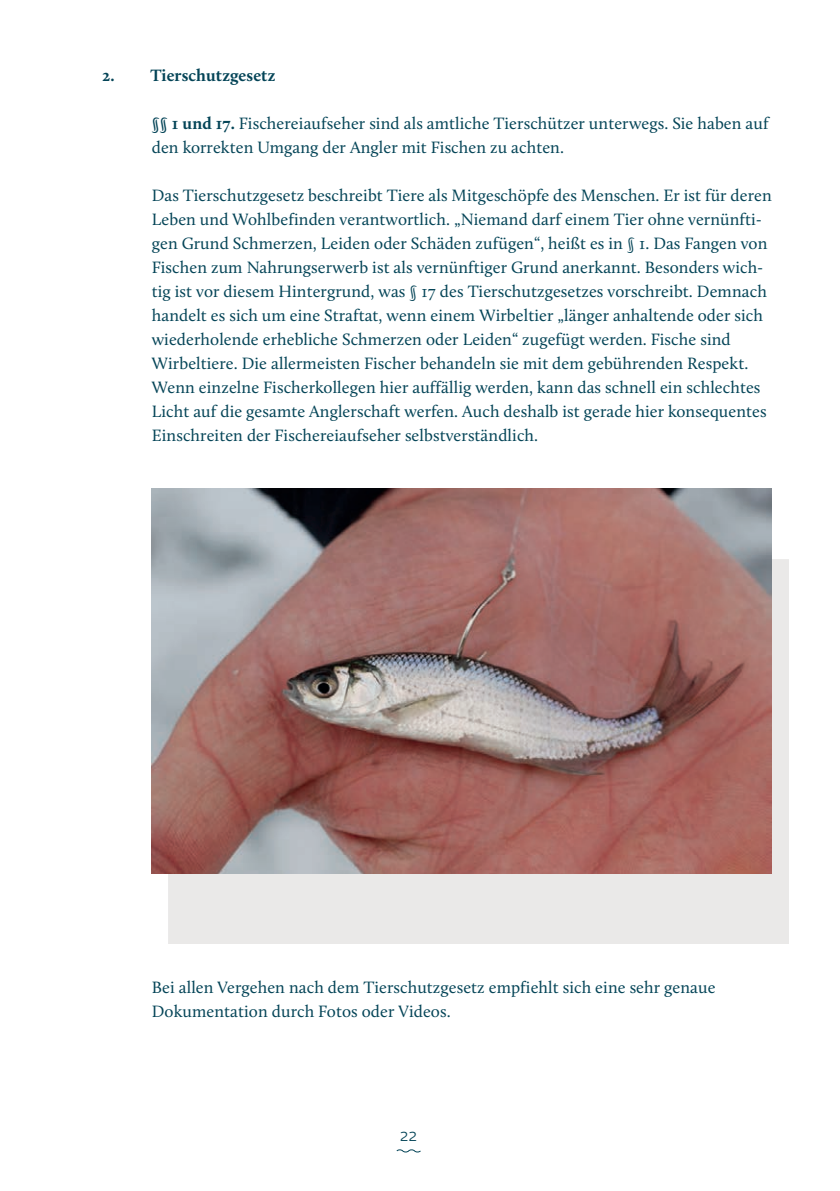
<style>
.page{position:relative;width:840px;height:1191px;background:#fff}
.page>*{position:absolute;margin:0;border:0;box-sizing:border-box;transform-origin:0 0}
.t1{font:17px/24px "Calluna";letter-spacing:.005em;color:#044457}
.t2{font:700 17px "Calluna";letter-spacing:.005em;color:#044457}
.t3{font:14px "Brocha";color:#044457}
.s1{font-weight:700}
</style>
<div class="page">
<svg style="left:396px;top:1149px;width:25px;height:4px"></svg>
<div style="left:169px;top:559px;width:619px;height:385px;background:#eae9e8"></div>
<img style="left:152px;top:488px;width:619px;height:385px">
<p class="t2" style="left:102px;top:64px;width:174px">2. Tierschutzgesetz</p>
<p class="t1" style="left:152px;top:111px;width:618px"><span class="s1">§§ 1 und 17.</span> Fischereiaufseher sind als amtliche Tierschützer unterwegs. Sie haben auf den korrekten Umgang der Angler mit Fischen zu achten.</p>
<p class="t1" style="left:152px;top:183px;width:621px">Das Tierschutzgesetz beschreibt Tiere als Mitgeschöpfe des Menschen. Er ist für deren Leben und Wohlbefinden verantwortlich. „Niemand darf einem Tier ohne vernünfti&shy;gen Grund Schmerzen, Leiden oder Schäden zufügen“, heißt es in § 1. Das Fangen von Fischen zum Nahrungserwerb ist als vernünftiger Grund anerkannt. Besonders wich&shy;tig ist vor diesem Hintergrund, was § 17 des Tierschutzgesetzes vorschreibt. Demnach handelt es sich um eine Straftat, wenn einem Wirbeltier „länger anhaltende oder sich wiederholende erhebliche Schmerzen oder Leiden“ zugefügt werden. Fische sind Wirbeltiere. Die allermeisten Fischer behandeln sie mit dem gebührenden Respekt.<br>Wenn einzelne Fischerkollegen hier auffällig werden, kann das schnell ein schlechtes Licht auf die gesamte Anglerschaft werfen. Auch deshalb ist gerade hier konsequentes Einschreiten der Fischereiaufseher selbstverständlich.</p>
<p class="t1" style="left:152px;top:975px;width:565px">Bei allen Vergehen nach dem Tierschutzgesetz empfiehlt sich eine sehr genaue<br>Dokumentation durch Fotos oder Videos.</p>
<p class="t3" style="left:400px;top:1128px;width:18px">22</p>
</div>
